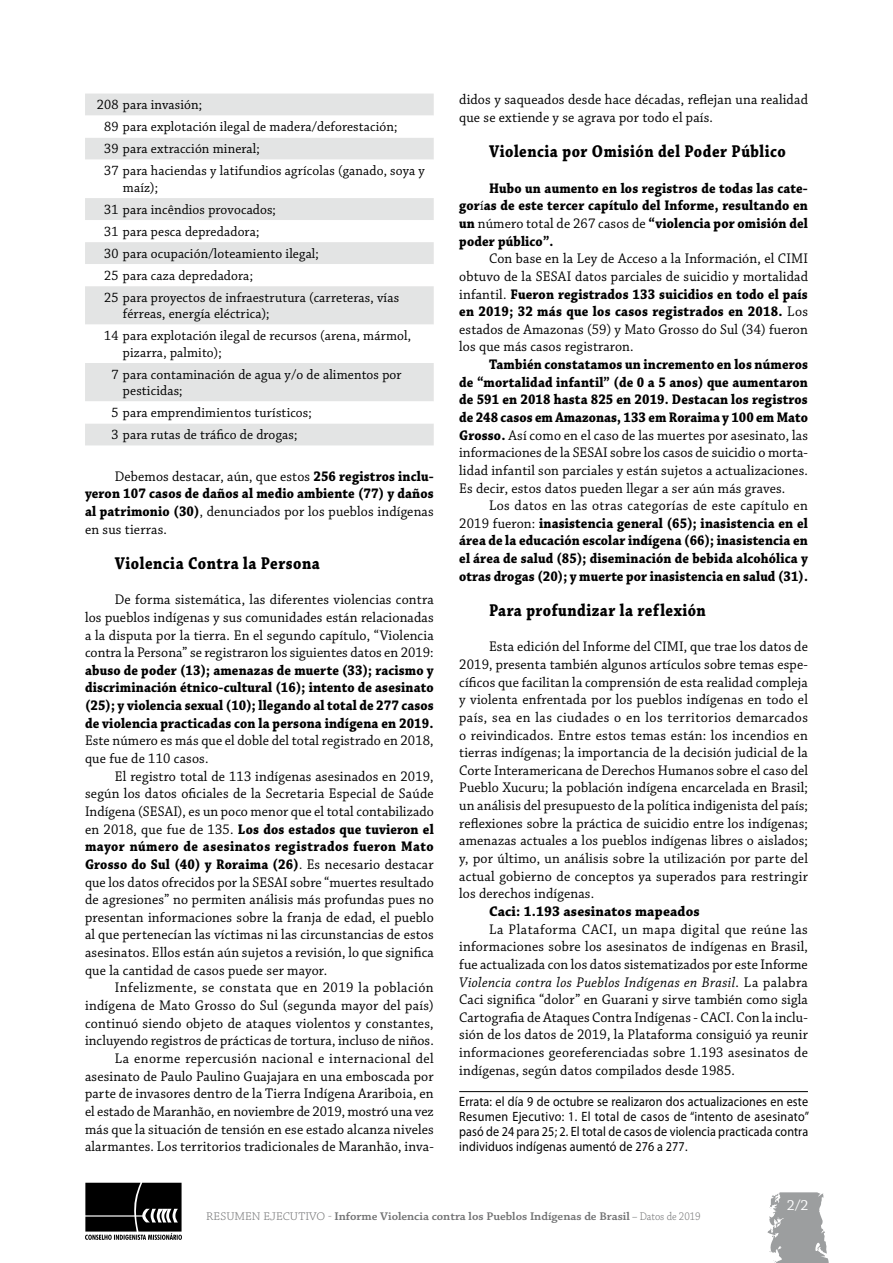
<style>
.page{position:relative;width:893px;height:1263px;background:#fff}
.page>*{position:absolute;margin:0;border:0;box-sizing:border-box;transform-origin:0 0}
.t1{font:700 18px "Chaparral Pro";letter-spacing:.03em;color:#000;scale:.85 1}
.t2{font:15.15px "Chaparral Pro";color:#fff}
.t3{font:14.7px/17.7px "Chaparral Pro";letter-spacing:.01em;color:#000;text-align:justify;scale:.95 1}
.t4{font:700 14.7px/17.7px "Chaparral Pro";letter-spacing:.01em;color:#000;text-align:justify;scale:.9 1}
.t5{font:700 14.7px "Chaparral Pro";letter-spacing:.01em;color:#000;scale:.95 1}
.t6{font:14.25px/22px "Chaparral Pro";letter-spacing:.01em;color:#000;scale:.95 1}
.t7{font:13.5px/15px "Myriad Pro";letter-spacing:.01em;color:#000;text-align:justify;scale:.9 1}
.t8{font:600 11.7px "Chaparral Pro";color:#707172;scale:1.04 1}
.s1{font-weight:400}
.s2{font-weight:700}
.s3{font-style:italic}
.s4{font-weight:300}
</style>
<div class="page">
<svg style="left:767px;top:1192px;width:62px;height:71px"></svg>
<svg style="left:85px;top:1183px;width:97px;height:57px;background:#2e2e2e"></svg>
<div style="left:85px;top:94px;width:349px;height:351px;background:#e3e4e4"></div>
<svg style="left:85px;top:116px;width:349px;height:307px"></svg>
<hr style="left:459px;top:1091px;width:349px;height:1px;background:#000">
<p class="t6" style="left:104px;top:94px;width:339px;text-indent:-7px">208 para invasión;<br>89 para explotación ilegal de madera/deforestación;<br>39 para extracción mineral;<br>37 para haciendas y latifundios agrícolas (ganado, soya y</p>
<p class="t6" style="left:104px;top:177px;width:312px;text-indent:19px">maíz);<br>31 para incêndios provocados;<br>31 para pesca depredadora;<br>30 para ocupación/loteamiento ilegal;<br>25 para caza depredadora;<br>25 para proyectos de infraestrutura (carreteras, vías</p>
<p class="t6" style="left:104px;top:303px;width:325px;text-indent:19px">férreas, energía eléctrica);<br>14 para explotación ilegal de recursos (arena, mármol,</p>
<p class="t6" style="left:111px;top:342px;width:307px;text-indent:12px">pizarra, palmito);<br>7 para contaminación de agua y/o de alimentos por</p>
<p class="t6" style="left:111px;top:380px;width:212px;text-indent:12px">pesticidas;<br>5 para emprendimientos turísticos;<br>3 para rutas de tráfico de drogas;</p>
<p class="t4" style="left:85px;top:468px;width:389px;text-indent:30px"><span class="s1">Debemos destacar, aún, que estos</span> 256 registros inclu&shy;yeron 107 casos de daños al medio ambiente (77) y daños al patrimonio (30)<span class="s1">, denunciados por los pueblos indígenas en sus tierras.</span></p>
<p class="t1" style="left:115px;top:553px;width:243px">Violencia Contra la Persona</p>
<p class="t3" style="left:85px;top:591px;width:369px;text-indent:30px">De forma sistemática, las diferentes violencias contra los pueblos indígenas y sus comunidades están relacionadas a la disputa por la tierra. En el segundo capítulo, “Violencia contra la Persona” se registraron los siguientes datos en 2019:</p>
<p class="t4" style="left:85px;top:662px;width:389px">abuso de poder (13); amenazas de muerte (33); racismo y discriminación étnico-cultural (16); intento de asesinato (25); y violencia sexual (10); llegando al total de 277 casos de violencia practicadas con la persona indígena en 2019.</p>
<p class="t3" style="left:85px;top:732px;width:368px">Este número es más que el doble del total registrado en 2018, que fue de 110 casos.</p>
<p class="t3" style="left:85px;top:768px;width:369px;text-indent:30px">El registro total de 113 indígenas asesinados en 2019, según los datos oficiales de la Secretaria Especial de Saúde Indígena (SESAI), es un poco menor que el total contabilizado en 2018, que fue de 135. <span class="s2">Los dos estados que tuvieron el mayor número de asesinatos registrados fueron Mato Grosso do Sul (40) y Roraima (26)</span>. Es necesario destacar que los datos ofrecidos por la SESAI sobre “muertes resultado de agresiones” no permiten análisis más profundas pues no presentan informaciones sobre la franja de edad, el pueblo al que pertenecían las víctimas ni las circunstancias de estos asesinatos. Ellos están aún sujetos a revisión, lo que significa que la cantidad de casos puede ser mayor.</p>
<p class="t3" style="left:85px;top:979px;width:369px;text-align:right">Infelizmente, se constata que en 2019 la población indígena de Mato Grosso do Sul (segunda mayor del país) continuó siendo objeto de ataques violentos y constantes, incluyendo registros de prácticas de tortura, incluso de niños.<br>La enorme repercusión nacional e internacional del asesinato de Paulo Paulino Guajajara en una emboscada por parte de invasores dentro de la Tierra Indígena Arariboia, en el estado de Maranhão, en noviembre de 2019, mostró una vez más que la situación de tensión en ese estado alcanza niveles alarmantes. Los territorios tradicionales de Maranhão, inva-</p>
<p class="t3" style="left:459px;top:92px;width:369px">didos y saqueados desde hace décadas, reflejan una realidad que se extiende y se agrava por todo el país.</p>
<p class="t1" style="left:489px;top:141px;width:350px">Violencia por Omisión del Poder Público</p>
<p class="t4" style="left:459px;top:180px;width:389px;text-indent:30px">Hubo un aumento en los registros de todas las cate&shy;gor<span class="s1">í</span>as de este tercer capítulo del Informe, resultando en un <span class="s1">número total de 267 casos de</span> “violencia por omisión del poder público”.</p>
<p class="t3" style="left:459px;top:250px;width:369px;text-indent:30px">Con base en la Ley de Acceso a la Información, el CIMI obtuvo de la SESAI datos parciales de suicidio y mortalidad infantil. <span class="s2">Fueron registrados 133 suicidios en todo el país en 2019; 32 más que los casos registrados en 2018.</span> Los estados de Amazonas (59) y Mato Grosso do Sul (34) fueron los que más casos registraron.</p>
<p class="t3" style="left:459px;top:356px;width:369px;text-indent:30px"><span class="s2">También constatamos un incremento en los números de “mortalidad infantil” (de 0 a 5 anos) que aumentaron de 591 en 2018 hasta 825 en 2019. Destacan los registros de 248 casos em Amazonas, 133 em Roraima y 100 em Mato Grosso.</span> Así como en el caso de las muertes por asesinato, las informaciones de la SESAI sobre los casos de suicidio o morta&shy;lidad infantil son parciales y están sujetos a actualizaciones.<br>Es decir, estos datos pueden llegar a ser aún más graves.</p>
<p class="t4" style="left:459px;top:497px;width:389px;text-indent:30px"><span class="s1">Los datos en las otras categorías de este capítulo en 2019 fueron:</span> inasistencia general (65); inasistencia en el área de la educación escolar indígena (66); inasistencia en el área de salud (85); diseminación de bebida alcohólica y otras drogas (20); y muerte por inasistencia en salud (31).</p>
<p class="t1" style="left:489px;top:600px;width:257px">Para profundizar la reflexión</p>
<p class="t3" style="left:459px;top:638px;width:369px;text-indent:30px">Esta edición del Informe del CIMI, que trae los datos de 2019, presenta también algunos artículos sobre temas espe&shy;cíficos que facilitan la comprensión de esta realidad compleja y violenta enfrentada por los pueblos indígenas en todo el país, sea en las ciudades o en los territorios demarcados o reivindicados. Entre estos temas están: los incendios en tierras indígenas; la importancia de la decisión judicial de la Corte Interamericana de Derechos Humanos sobre el caso del Pueblo Xucuru; la población indígena encarcelada en Brasil; un análisis del presupuesto de la política indigenista del país; reflexiones sobre la práctica de suicidio entre los indígenas; amenazas actuales a los pueblos indígenas libres o aislados; y, por último, un análisis sobre la utilización por parte del actual gobierno de conceptos ya superados para restringir los derechos indígenas.</p>
<p class="t5" style="left:489px;top:903px;width:223px">Caci: 1.193 asesinatos mapeados</p>
<p class="t3" style="left:459px;top:921px;width:369px;text-indent:30px">La Plataforma CACI, un mapa digital que reúne las informaciones sobre los asesinatos de indígenas en Brasil, fue actualizada con los datos sistematizados por este Informe <span class="s3">Violencia contra los Pueblos Indígenas en Brasil</span>. La palabra Caci significa “dolor” en Guarani y sirve también como sigla Cartografia de Ataques Contra Indígenas - CACI. Con la inclu&shy;sión de los datos de 2019, la Plataforma consiguió ya reunir informaciones georeferenciadas sobre 1.193 asesinatos de indígenas, según datos compilados desde 1985.</p>
<p class="t7" style="left:459px;top:1094px;width:390px">Errata: el día 9 de octubre se realizaron dos actualizaciones en este Resumen Ejecutivo: 1. El total de casos de “intento de asesinato” pasó de 24 para 25; 2. El total de casos de violencia practicada contra individuos indígenas aumentó de 276 a 277.</p>
<p class="t8" style="left:206px;top:1210px;width:477px"><span class="s4">RESUMEN EJECUTIVO -</span> Informe Violencia contra los Pueblos Indígenas de Brasil <span class="s4">– Datos de 2019</span></p>
<p class="t2" style="left:787px;top:1197px;width:23px">2/2</p>
</div>
